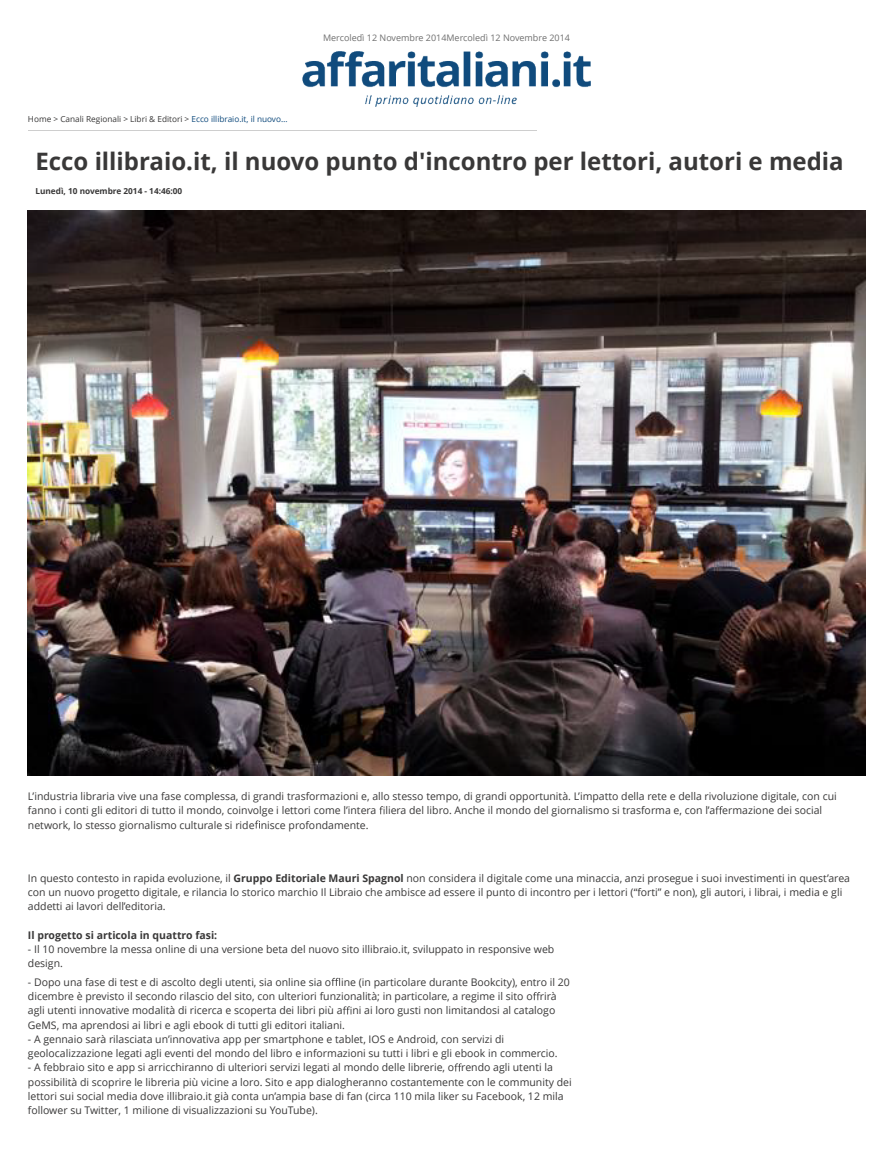
<style>
.page{position:relative;width:893px;height:1173px;background:#fff}
.page>*{position:absolute;margin:0;border:0;box-sizing:border-box;transform-origin:0 0}
.t1{font:700 24px "Open Sans";color:#393838}
.t2{font:10.5px/14.2px "Open Sans";color:#393838}
.t3{font:700 10.5px "Open Sans";color:#393838}
.t4{font:9px "Open Sans";color:#6f6f6f}
.t5{font:8.25px "Open Sans";color:#393838}
.t6{font:700 8.25px "Open Sans";color:#393838}
.s1{color:#104b7d}
.s2{font-weight:700}
</style>
<div class="page">
<hr style="left:28px;top:130px;width:508px;height:1px;background:#cecece">
<img style="left:302px;top:51px;width:288px;height:55px">
<img style="left:28px;top:211px;width:837px;height:564px">
<svg style="left:379px;top:806px;width:6px;height:8px"></svg>
<svg style="left:715px;top:806px;width:8px;height:8px"></svg>
<svg style="left:255px;top:820px;width:5px;height:8px"></svg>
<svg style="left:331px;top:977px;width:9px;height:8px"></svg>
<svg style="left:533px;top:992px;width:7px;height:8px"></svg>
<svg style="left:343px;top:1006px;width:8px;height:8px"></svg>
<svg style="left:454px;top:1063px;width:8px;height:8px"></svg>
<p class="t5" style="left:28px;top:114px;width:261px">Home &gt; Canali Regionali &gt; Libri &amp; Editori &gt; <span class="s1">Ecco illibraio.it, il nuovo…</span></p>
<p class="t4" style="left:323px;top:31px;width:248px">Mercoledì 12 Novembre 2014Mercoledì 12 Novembre 2014</p>
<h1 class="t1" style="left:35px;top:144px;width:810px">Ecco illibraio.it, il nuovo punto d'incontro per lettori, autori e media</h1>
<p class="t6" style="left:35px;top:185px;width:148px">Lunedì, 10 novembre 2014 - 14:46:00</p>
<p class="t2" style="left:28px;top:788px;width:810px">L’industria libraria vive una fase complessa, di grandi trasformazioni e, allo stesso tempo, di grandi opportunità. L’impatto della rete e della rivoluzione digitale, con cui fanno i conti gli editori di tutto il mondo, coinvolge i lettori come l’intera liera del libro. Anche il mondo del giornalismo si trasforma e, con l’a ermazione dei social network, lo stesso giornalismo culturale si ride nisce profondamente.</p>
<p class="t2" style="left:28px;top:870px;width:824px">In questo contesto in rapida evoluzione, il <span class="s2">Gruppo Editoriale Mauri Spagnol</span> non considera il digitale come una minaccia, anzi prosegue i suoi investimenti in quest’area con un nuovo progetto digitale, e rilancia lo storico marchio Il Libraio che ambisce ad essere il punto di incontro per i lettori (“forti” e non), gli autori, i librai, i media e gli addetti ai lavori dell’editoria.</p>
<p class="t3" style="left:28px;top:927px;width:191px">Il progetto si articola in quattro fasi:</p>
<p class="t2" style="left:28px;top:941px;width:528px">- Il 10 novembre la messa online di una versione beta del nuovo sito illibraio.it, sviluppato in responsive web design.</p>
<p class="t2" style="left:28px;top:974px;width:543px">- Dopo una fase di test e di ascolto degli utenti, sia online sia o ine (in particolare durante Bookcity), entro il 20 dicembre è previsto il secondo rilascio del sito, con ulteriori funzionalità; in particolare, a regime il sito o rirà agli utenti innovative modalità di ricerca e scoperta dei libri più a ni ai loro gusti non limitandosi al catalogo GeMS, ma aprendosi ai libri e agli ebook di tutti gli editori italiani.</p>
<p class="t2" style="left:28px;top:1031px;width:531px">- A gennaio sarà rilasciata un’innovativa app per smartphone e tablet, IOS e Android, con servizi di geolocalizzazione legati agli eventi del mondo del libro e informazioni su tutti i libri e gli ebook in commercio.</p>
<p class="t2" style="left:28px;top:1060px;width:545px">- A febbraio sito e app si arricchiranno di ulteriori servizi legati al mondo delle librerie, o rendo agli utenti la possibilità di scoprire le libreria più vicine a loro. Sito e app dialogheranno costantemente con le community dei lettori sui social media dove illibraio.it già conta un’ampia base di fan (circa 110 mila liker su Facebook, 12 mila follower su Twitter, 1 milione di visualizzazioni su YouTube).</p>
</div>
